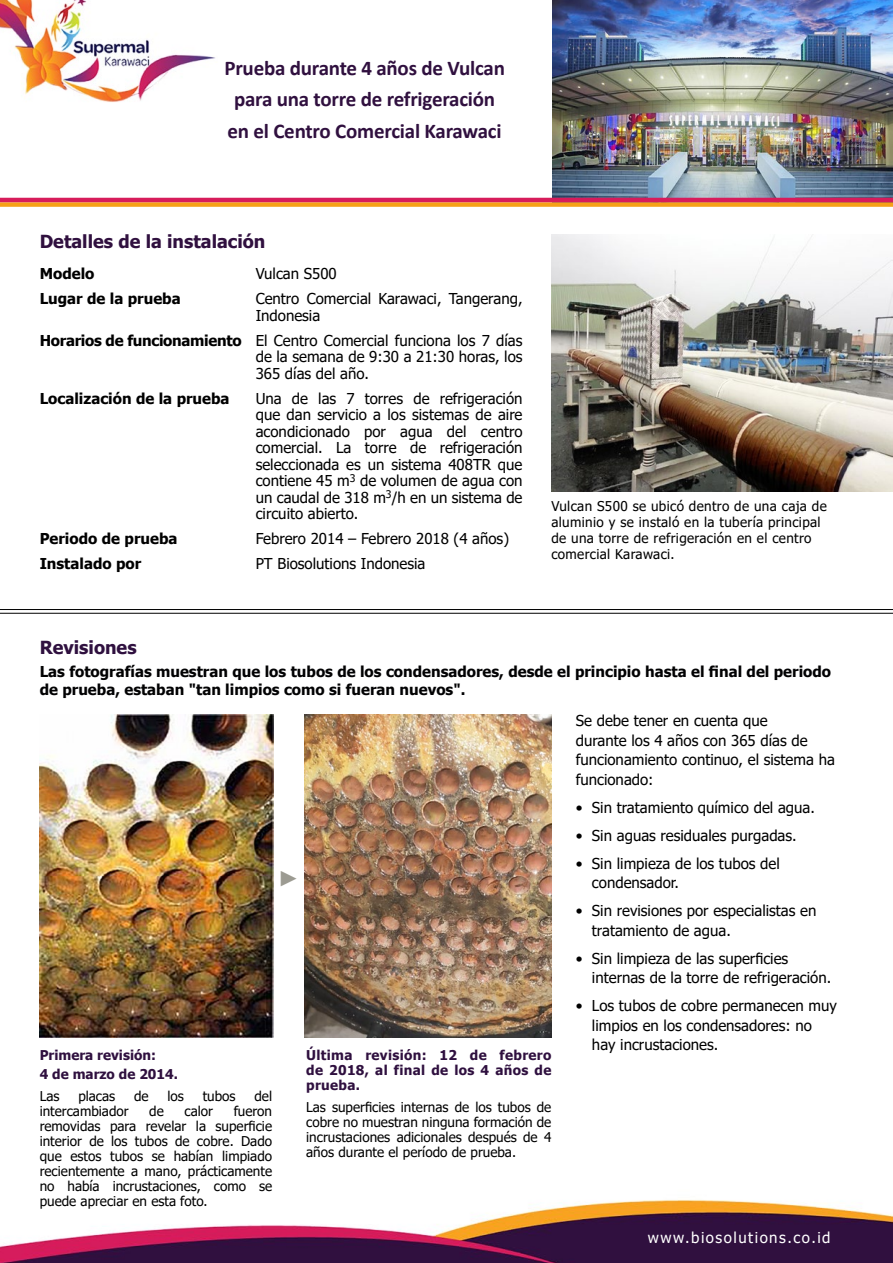
<style>
.page{position:relative;width:893px;height:1263px;background:#fff}
.page>*{position:absolute;margin:0;border:0;box-sizing:border-box;transform-origin:0 0}
.t1{font:700 21.75px "Arial";color:#9c9b92}
.t2{font:700 21px/31.5px "Calibri";letter-spacing:-.01em;color:#30103f;text-align:center}
.t3{font:700 18px "Tahoma";color:#30103f}
.t4{font:700 18px "Tahoma";color:#2f103f}
.t5{font:15px/16.5px "Tahoma";color:#000}
.t6{font:700 15px/18px "Tahoma";color:#020203}
.t7{font:700 15px "Tahoma";color:#000}
.t8{font:15px "Tahoma";letter-spacing:.1em;color:#fff}
.t9{font:13.5px/15px "Tahoma";color:#000;text-align:justify}
.t10{font:13.5px/16.2px "Tahoma";letter-spacing:.025em;color:#000}
.t11{font:700 13.5px/15px "Tahoma";letter-spacing:.025em;color:#2f103f;text-align:justify}
.t12{font:700 13.5px/19.2px "Tahoma";color:#2f103f}
.s1{font-weight:700}
</style>
<div class="page">
<img style="left:0;top:1200px;width:893px;height:63px">
<img style="left:0;top:0;width:215px;height:102px">
<img style="left:552px;top:0;width:341px;height:198px">
<img style="left:40px;top:715px;width:233px;height:322px">
<img style="left:305px;top:715px;width:246px;height:322px">
<hr style="left:0;top:609px;width:893px;height:1px;background:#000">
<hr style="left:0;top:613px;width:893px;height:1px;background:#000">
<img style="left:551px;top:235px;width:342px;height:256px">
<div style="left:0;top:202px;width:893px;height:5px;background:#f6a117"></div>
<hr style="left:0;top:198px;width:893px;height:4px;background:#d71c5b">
<h2 class="t2" style="left:224px;top:52px;width:282px">Prueba durante 4 años de Vulcan para una torre de refrigeración en el Centro Comercial Karawaci</h2>
<p class="t3" style="left:40px;top:229px;width:227px">Detalles de la instalación</p>
<p class="t7" style="left:40px;top:263px;width:56px">Modelo</p>
<p class="t5" style="left:256px;top:266px;width:83px">Vulcan S500</p>
<p class="t7" style="left:40px;top:288px;width:143px">Lugar de la prueba</p>
<p class="t5" style="left:256px;top:291px;width:268px">Centro Comercial Karawaci, Tangerang,<br>Indonesia</p>
<p class="t5" style="left:256px;top:333px;width:268px;text-align:justify;text-indent:-216px"><span class="s1">Horarios de funcionamiento</span> El Centro Comercial funciona los 7 días de la semana de 9:30 a 21:30 horas, los 365 días del año.</p>
<p class="t7" style="left:40px;top:388px;width:191px">Localización de la prueba</p>
<p class="t5" style="left:256px;top:391px;width:268px;text-align:justify">Una de las 7 torres de refrigeración que dan servicio a los sistemas de aire acondicionado por agua del centro comercial. La torre de refrigeración seleccionada es un sistema 408TR que contiene 45 m<sup>3</sup> de volumen de agua con un caudal de 318 m<sup>3</sup>/h en un sistema de circuito abierto.</p>
<p class="t7" style="left:40px;top:528px;width:139px">Periodo de prueba</p>
<p class="t5" style="left:256px;top:531px;width:255px">Febrero 2014 – Febrero 2018 (4 años)</p>
<p class="t7" style="left:40px;top:553px;width:103px">Instalado por</p>
<p class="t5" style="left:256px;top:556px;width:171px">PT Biosolutions Indonesia</p>
<p class="t10" style="left:551px;top:498px;width:277px">Vulcan S500 se ubicó dentro de una caja de aluminio y se instaló en la tubería principal de una torre de refrigeración en el centro comercial Karawaci.</p>
<p class="t4" style="left:40px;top:635px;width:98px">Revisiones</p>
<p class="t6" style="left:40px;top:663px;width:793px">Las fotografías muestran que los tubos de los condensadores, desde el principio hasta el final del periodo de prueba, estaban "tan limpios como si fueran nuevos".</p>
<p class="t5" style="left:576px;top:712px;width:261px;line-height:19.5px">Se debe tener en cuenta que<br>durante los 4 años con 365 días de funcionamiento continuo, el sistema ha funcionado:</p>
<p class="t5" style="left:576px;top:800px;width:241px">• Sin tratamiento químico del agua.</p>
<p class="t5" style="left:576px;top:828px;width:222px">• Sin aguas residuales purgadas.</p>
<p class="t5" style="left:592px;top:854px;width:189px;line-height:19.5px;text-indent:-16px">• Sin limpieza de los tubos del condensador.</p>
<p class="t5" style="left:592px;top:902px;width:226px;line-height:19.5px;text-indent:-16px">• Sin revisiones por especialistas en tratamiento de agua.</p>
<p class="t5" style="left:592px;top:949px;width:241px;line-height:19.5px;text-indent:-16px">• Sin limpieza de las superficies internas de la torre de refrigeración.</p>
<p class="t5" style="left:592px;top:997px;width:246px;line-height:19.5px;text-indent:-16px">• Los tubos de cobre permanecen muy limpios en los condensadores: no hay incrustaciones.</p>
<h1 class="t1" style="left:278px;top:863px;width:23px">►</h1>
<p class="t11" style="left:306px;top:1048px;width:247px">Última revisión: 12 de febrero de 2018, al final de los 4 años de prueba.</p>
<p class="t9" style="left:306px;top:1100px;width:247px">Las superficies internas de los tubos de cobre no muestran ninguna formación de incrustaciones adicionales después de 4 años durante el período de prueba.</p>
<p class="t12" style="left:40px;top:1046px;width:140px">Primera revisión:<br>4 de marzo de 2014.</p>
<p class="t9" style="left:40px;top:1089px;width:21px">Las</p>
<p class="t9" style="left:78px;top:1089px;width:38px">placas</p>
<p class="t9" style="left:134px;top:1089px;width:16px">de</p>
<p class="t9" style="left:168px;top:1089px;width:18px">los</p>
<p class="t9" style="left:203px;top:1089px;width:34px">tubos</p>
<p class="t9" style="left:254px;top:1089px;width:19px">del</p>
<p class="t9" style="left:40px;top:1104px;width:90px">intercambiador</p>
<p class="t9" style="left:149px;top:1104px;width:16px">de</p>
<p class="t9" style="left:184px;top:1104px;width:30px">calor</p>
<p class="t9" style="left:40px;top:1104px;width:234px;text-indent:194px">fueron removidas para revelar la superficie interior de los tubos de cobre. Dado que estos tubos se habían limpiado recientemente a mano, prácticamente no había incrustaciones, como se puede apreciar en esta foto.</p>
<p class="t8" style="left:648px;top:1227px;width:184px">www.biosolutions.co.id</p>
</div>
